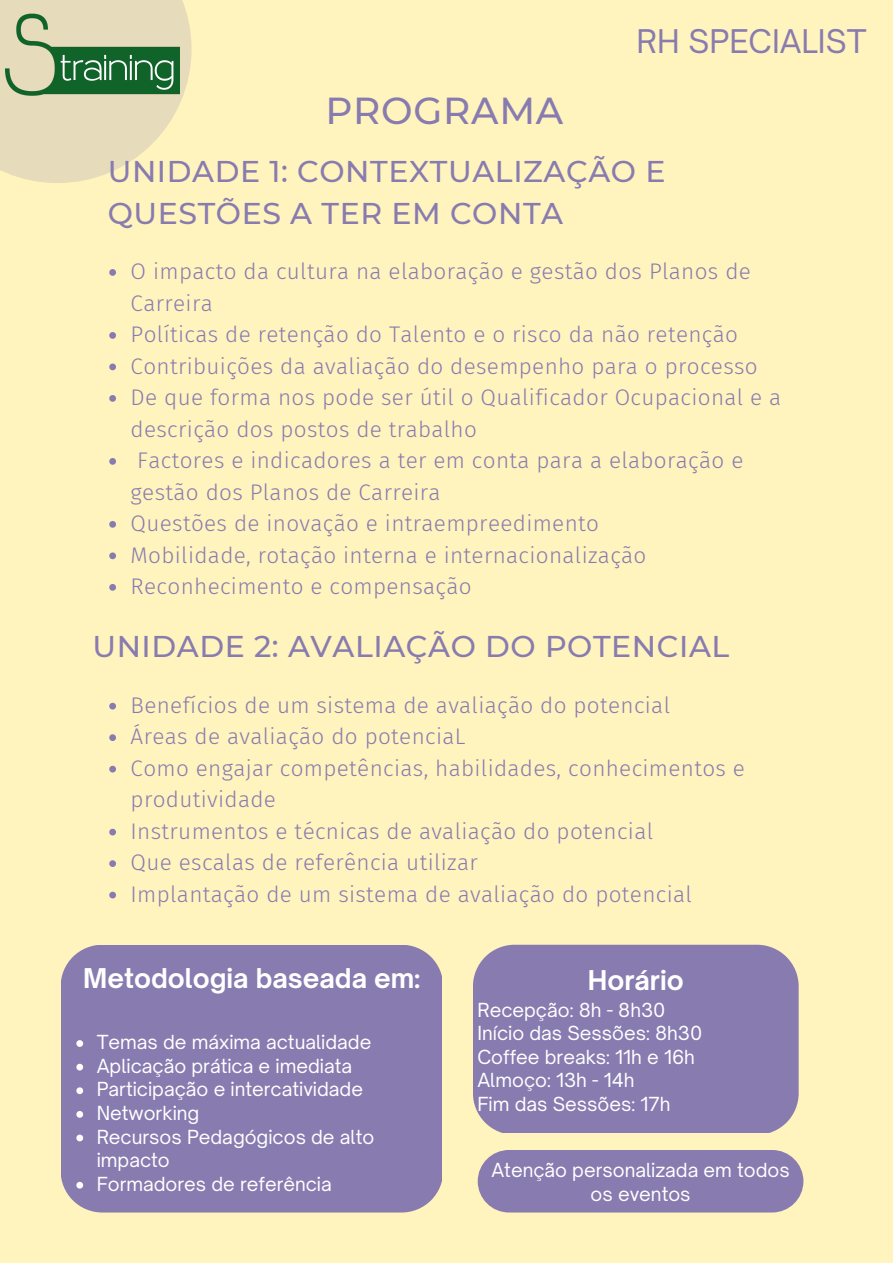
<style>
.page{position:relative;width:893px;height:1264px;background:#fff}
.page>*{position:absolute;margin:0;border:0;box-sizing:border-box;transform-origin:0 0}
.t1{font:500 37.5px "Montserrat";letter-spacing:.02em;color:#887bb0}
.t2{font:31.2px "Open Sauce One";color:#887bb0}
.t3{font:500 30px/41.5px "Montserrat";letter-spacing:.02em;color:#887bb0}
.t4{font:700 26.1px "Open Sauce One";color:#fff}
.t5{font:300 22.5px/31.5px "Fira Sans";letter-spacing:.015em;color:#887bb0}
.t6{font:18.6px/23.5px "Open Sauce One";color:#fff}
</style>
<div class="page">
<div style="left:0;top:0;width:892px;height:1262px;background:#fff4bd"></div>
<svg style="left:0;top:0;width:191px;height:183px;fill:#e6dbba"></svg>
<img style="left:5px;top:9px;width:174px;height:104px">
<svg style="left:109px;top:269px;width:7px;height:7px"></svg>
<svg style="left:109px;top:332px;width:7px;height:7px"></svg>
<svg style="left:109px;top:363px;width:7px;height:7px"></svg>
<svg style="left:109px;top:395px;width:7px;height:7px"></svg>
<svg style="left:109px;top:458px;width:7px;height:7px"></svg>
<svg style="left:109px;top:521px;width:7px;height:6px"></svg>
<svg style="left:109px;top:552px;width:7px;height:7px"></svg>
<svg style="left:109px;top:584px;width:7px;height:6px"></svg>
<svg style="left:109px;top:702px;width:7px;height:7px"></svg>
<svg style="left:109px;top:734px;width:7px;height:7px"></svg>
<svg style="left:109px;top:765px;width:7px;height:7px"></svg>
<svg style="left:109px;top:828px;width:7px;height:7px"></svg>
<svg style="left:109px;top:860px;width:7px;height:7px"></svg>
<svg style="left:109px;top:891px;width:7px;height:7px"></svg>
<div style="left:61px;top:945px;width:380px;height:267px;background:#887bb0"></div>
<svg style="left:76px;top:1040px;width:7px;height:6px"></svg>
<svg style="left:76px;top:1063px;width:7px;height:7px"></svg>
<svg style="left:76px;top:1087px;width:7px;height:7px"></svg>
<svg style="left:76px;top:1110px;width:7px;height:7px"></svg>
<svg style="left:76px;top:1134px;width:7px;height:7px"></svg>
<svg style="left:76px;top:1181px;width:7px;height:7px"></svg>
<div style="left:473px;top:944px;width:325px;height:188px;background:#887bb0"></div>
<div style="left:477px;top:1149px;width:326px;height:63px;background:#887bb0;border-radius:31px"></div>
<h1 class="t1" style="left:325px;top:87px;width:239px">PROGRAMA</h1>
<h2 class="t2" style="left:636px;top:22px;width:232px">RH SPECIALIST</h2>
<h3 class="t3" style="left:108px;top:150px;width:559px">UNIDADE 1: CONTEXTUALIZAÇÃO E<br>QUESTÕES A TER EM CONTA</h3>
<p class="t5" style="left:131px;top:256px;width:652px">O impacto da cultura na elaboração e gestão dos Planos de Carreira<br>Políticas de retenção do Talento e o risco da não retenção Contribuições da avaliação do desempenho para o processo De que forma nos pode ser útil o Qualificador Ocupacional e a descrição dos postos de trabalho<br>Factores e indicadores a ter em conta para a elaboração e gestão dos Planos de Carreira<br>Questões de inovação e intraempreedimento<br>Mobilidade, rotação interna e internacionalização Reconhecimento e compensação</p>
<h3 class="t3" style="left:92px;top:626px;width:638px">UNIDADE 2: AVALIAÇÃO DO POTENCIAL</h3>
<p class="t5" style="left:131px;top:689px;width:615px">Benefícios de um sistema de avaliação do potencial<br>Áreas de avaliação do potenciaL<br>Como engajar competências, habilidades, conhecimentos e produtividade<br>Instrumentos e técnicas de avaliação do potencial<br>Que escalas de referência utilizar<br>Implantação de um sistema de avaliação do potencial</p>
<p class="t4" style="left:83px;top:962px;width:339px">Metodologia baseada em:</p>
<p class="t4" style="left:587px;top:963px;width:98px">Horário</p>
<p class="t6" style="left:477px;top:997px;width:226px">Recepção: 8h - 8h30<br>Início das Sessões: 8h30<br>Coffee breaks: 11h e 16h<br>Almoço: 13h - 14h<br>Fim das Sessões: 17h</p>
<p class="t6" style="left:97px;top:1030px;width:279px">Temas de máxima actualidade<br>Aplicação prática e imediata<br>Participação e intercatividade<br>Networking<br>Recursos Pedagógicos de alto impacto<br>Formadores de referência</p>
<p class="t6" style="left:491px;top:1158px;width:300px;text-align:center">Atenção personalizada em todos os eventos</p>
</div>
